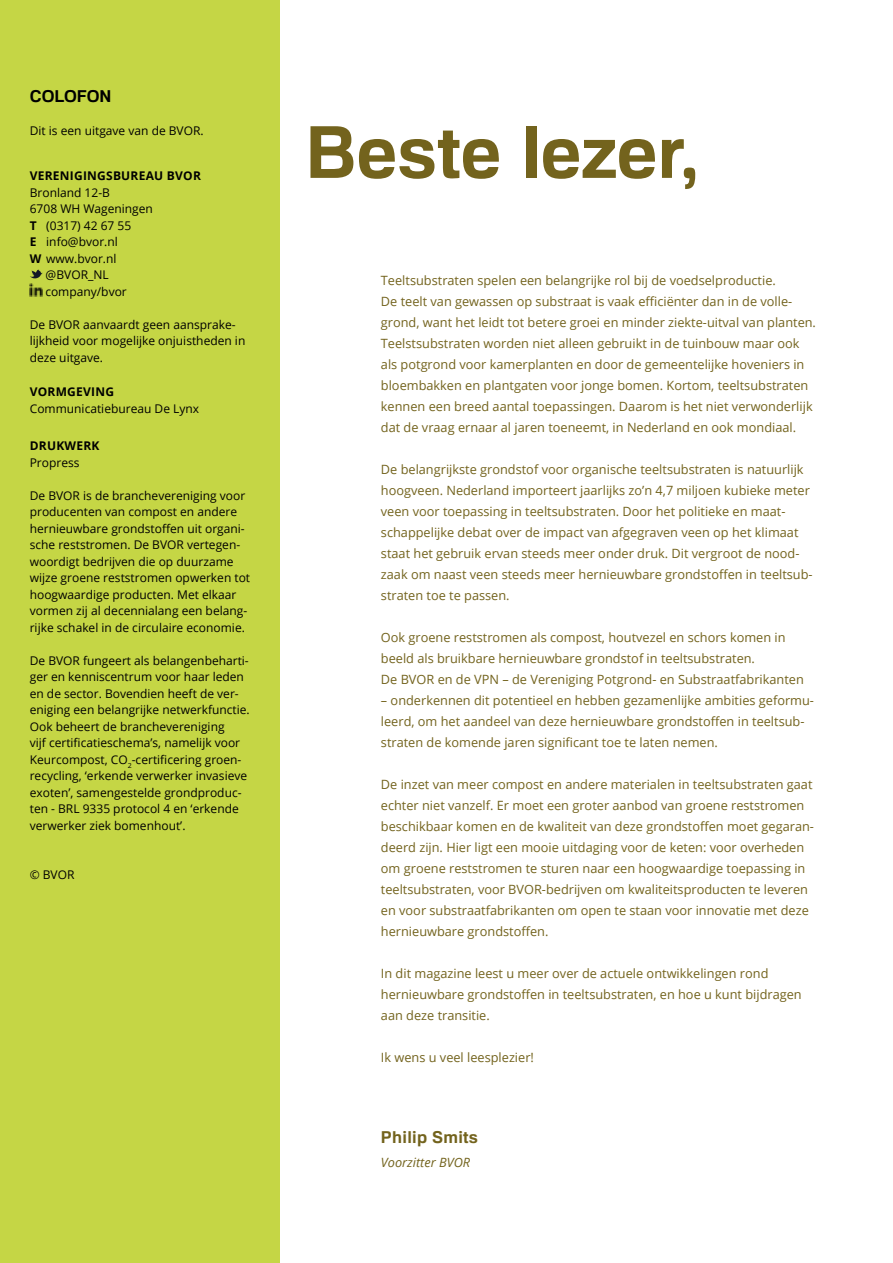
<style>
.page{position:relative;width:893px;height:1263px;background:#fff}
.page>*{position:absolute;margin:0;border:0;box-sizing:border-box;transform-origin:0 0}
.t1{font:700 72px "Familiar Pro";color:#73631d}
.t2{font:700 16.5px "Familiar Pro";letter-spacing:.015em;color:#73631d}
.t3{font:700 16.5px "Familiar Pro";color:#000}
.t4{font:12.75px/21px "Open Sans";color:#73631d}
.t5{font:italic 12.75px "Open Sans";color:#73631d}
.t6{font:12px/16.5px "Open Sans";color:#000}
.t7{font:700 12px "Open Sans";letter-spacing:.02em;color:#000}
.s1{font-weight:700}
</style>
<div class="page">
<div style="left:0;top:0;width:280px;height:1263px;background:#c5d645"></div>
<svg style="left:30px;top:270px;width:13px;height:8px"></svg>
<svg style="left:30px;top:284px;width:12px;height:12px"></svg>
<p class="t3" style="left:30px;top:86px;width:83px">COLOFON</p>
<p class="t6" style="left:30px;top:122px;width:175px">Dit is een uitgave van de BVOR.</p>
<p class="t7" style="left:30px;top:167px;width:173px">VERENIGINGSBUREAU BVOR</p>
<p class="t6" style="left:30px;top:184px;width:82px">Bronland 12-B</p>
<p class="t6" style="left:30px;top:200px;width:125px">6708 WH Wageningen</p>
<p class="t6" style="left:30px;top:217px;width:103px"><span class="s1">T</span> (0317) 42 67 55</p>
<p class="t6" style="left:30px;top:233px;width:90px"><span class="s1">E</span> info@bvor.nl</p>
<p class="t6" style="left:30px;top:250px;width:88px"><span class="s1">W</span> www.bvor.nl</p>
<p class="t6" style="left:46px;top:266px;width:65px">@BVOR_NL</p>
<p class="t6" style="left:45px;top:283px;width:83px">company/bvor</p>
<p class="t6" style="left:30px;top:316px;width:217px">De BVOR aanvaardt geen aansprake&shy;lijkheid voor mogelijke onjuistheden in deze uitgave.</p>
<p class="t7" style="left:30px;top:383px;width:86px">VORMGEVING</p>
<p class="t6" style="left:30px;top:400px;width:171px">Communicatiebureau De Lynx</p>
<p class="t7" style="left:30px;top:437px;width:71px">DRUKWERK</p>
<p class="t6" style="left:30px;top:454px;width:51px">Propress</p>
<p class="t6" style="left:30px;top:487px;width:222px">De BVOR is de branchevereniging voor producenten van compost en andere hernieuwbare grondstoffen uit organi&shy;sche reststromen. De BVOR vertegen&shy;woordigt bedrijven die op duurzame wijze groene reststromen opwerken tot hoogwaardige producten. Met elkaar vormen zij al decennialang een belang&shy;rijke schakel in de circulaire economie.</p>
<p class="t6" style="left:30px;top:652px;width:221px">De BVOR fungeert als belangenbeharti&shy;ger en kenniscentrum voor haar leden en de sector. Bovendien heeft de ver&shy;eniging een belangrijke netwerkfunctie.<br>Ook beheert de branchevereniging<br>vijf certificatieschema’s, namelijk voor Keurcompost, CO<sub>2</sub>-certificering groen&shy;recycling, ‘erkende verwerker invasieve exoten’, samengestelde grondproduc&shy;ten - BRL 9335 protocol 4 en ‘erkende verwerker ziek bomenhout’.</p>
<p class="t6" style="left:30px;top:866px;width:46px">© BVOR</p>
<h1 class="t1" style="left:305px;top:108px;width:396px">Beste lezer,</h1>
<p class="t4" style="left:381px;top:270px;width:437px">Teeltsubstraten spelen een belangrijke rol bij de voedselproductie.<br>De teelt van gewassen op substraat is vaak efficiënter dan in de volle&shy;grond, want het leidt tot betere groei en minder ziekte-uitval van planten.<br>Teelstsubstraten worden niet alleen gebruikt in de tuinbouw maar ook als potgrond voor kamerplanten en door de gemeentelijke hoveniers in bloembakken en plantgaten voor jonge bomen. Kortom, teeltsubstraten kennen een breed aantal toepassingen. Daarom is het niet verwonderlijk dat de vraag ernaar al jaren toeneemt, in Nederland en ook mondiaal.</p>
<p class="t4" style="left:381px;top:459px;width:433px">De belangrijkste grondstof voor organische teeltsubstraten is natuurlijk hoogveen. Nederland importeert jaarlijks zo’n 4,7 miljoen kubieke meter veen voor toepassing in teeltsubstraten. Door het politieke en maat&shy;schappelijke debat over de impact van afgegraven veen op het klimaat staat het gebruik ervan steeds meer onder druk. Dit vergroot de nood&shy;zaak om naast veen steeds meer hernieuwbare grondstoffen in teeltsub&shy;straten toe te passen.</p>
<p class="t4" style="left:381px;top:627px;width:424px">Ook groene reststromen als compost, houtvezel en schors komen in beeld als bruikbare hernieuwbare grondstof in teeltsubstraten.<br>De BVOR en de VPN – de Vereniging Potgrond- en Substraatfabrikanten</p>
<p class="t4" style="left:381px;top:690px;width:435px">– onderkennen dit potentieel en hebben gezamenlijke ambities geformu&shy;leerd, om het aandeel van deze hernieuwbare grondstoffen in teeltsub&shy;straten de komende jaren significant toe te laten nemen.</p>
<p class="t4" style="left:381px;top:774px;width:435px">De inzet van meer compost en andere materialen in teeltsubstraten gaat echter niet vanzelf. Er moet een groter aanbod van groene reststromen beschikbaar komen en de kwaliteit van deze grondstoffen moet gegaran&shy;deerd zijn. Hier ligt een mooie uitdaging voor de keten: voor overheden om groene reststromen te sturen naar een hoogwaardige toepassing in teeltsubstraten, voor BVOR-bedrijven om kwaliteitsproducten te leveren en voor substraatfabrikanten om open te staan voor innovatie met deze hernieuwbare grondstoffen.</p>
<p class="t4" style="left:381px;top:963px;width:422px">In dit magazine leest u meer over de actuele ontwikkelingen rond hernieuwbare grondstoffen in teeltsubstraten, en hoe u kunt bijdragen aan deze transitie.</p>
<p class="t4" style="left:381px;top:1047px;width:155px">Ik wens u veel leesplezier!</p>
<p class="t2" style="left:381px;top:1127px;width:99px">Philip Smits</p>
<p class="t5" style="left:381px;top:1154px;width:91px">Voorzitter BVOR</p>
</div>
